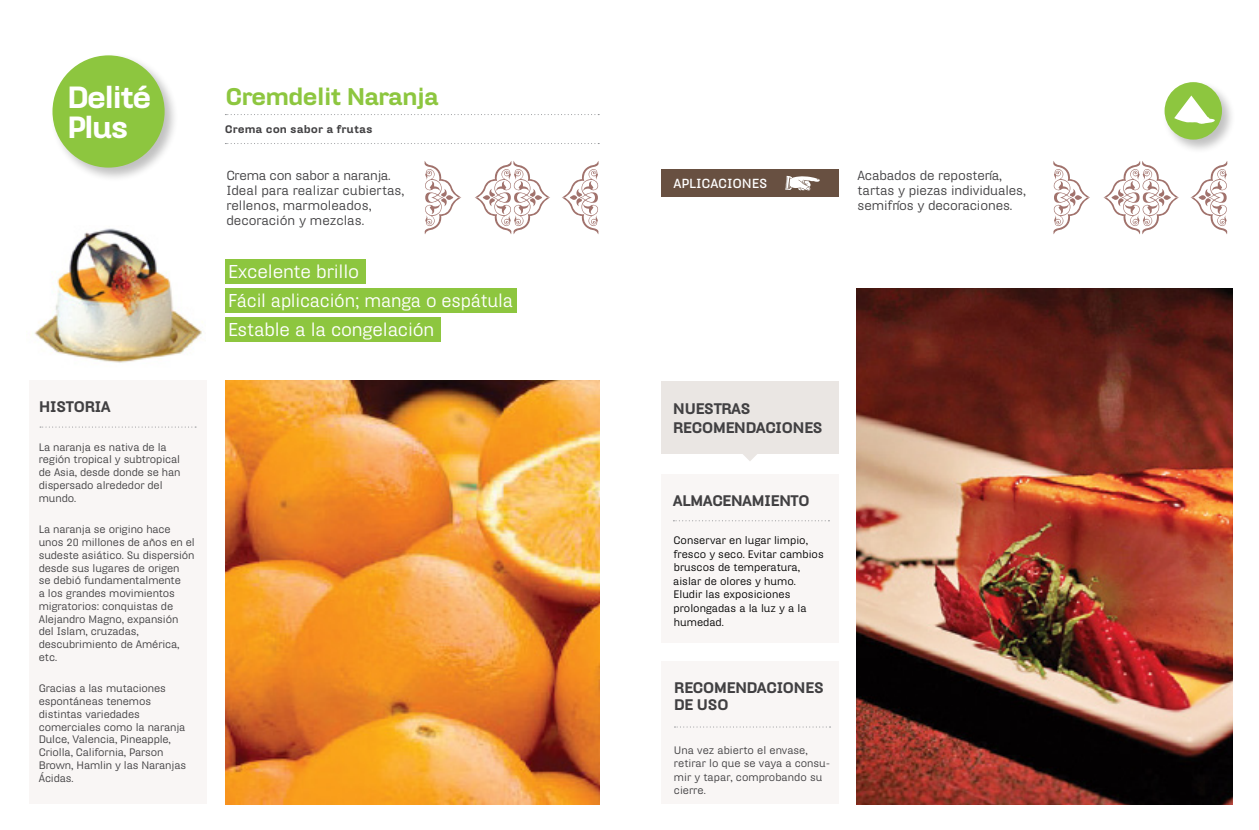
<style>
.page{position:relative;width:1259px;height:830px;background:#fff}
.page>*{position:absolute;margin:0;border:0;box-sizing:border-box;transform-origin:0 0}
.t1{font:900 29.7px/29.7px "Hydra Text";letter-spacing:-.075em;color:#fff}
.t2{font:900 23.4px "Hydra Text";letter-spacing:-.05em;color:#8dc63f}
.t3{font:18px/29.1px "Hydra Text";letter-spacing:-.01em;color:#fff}
.t4{font:900 14.85px/19px "Hydra Text";letter-spacing:-.05em;color:#414042}
.t5{font:12.75px/14.9px "Hydra Text";letter-spacing:-.01em;color:#414042}
.t6{font:700 12.75px "Hydra Text";letter-spacing:-.01em;color:#fff}
.t7{font:900 10.65px "Hydra Text";color:#414042}
.t8{font:10.5px/12.8px "Hydra Text";letter-spacing:-.01em;color:#414042}
.t9{font:10.5px/13.5px "Hydra Text";color:#000}
</style>
<div class="page">
<div style="left:29px;top:380px;width:177px;height:423px;background:#f9f6f5"></div>
<svg style="left:40px;top:426px;width:156px;height:1px"></svg>
<svg style="left:562px;top:161px;width:37px;height:73px"></svg>
<svg style="left:424px;top:161px;width:37px;height:73px"></svg>
<svg style="left:475px;top:161px;width:75px;height:73px"></svg>
<svg style="left:1190px;top:161px;width:38px;height:73px"></svg>
<svg style="left:1053px;top:161px;width:37px;height:73px"></svg>
<svg style="left:1103px;top:161px;width:76px;height:73px"></svg>
<div style="left:51px;top:53px;width:129px;height:129px;background:#000;opacity:.25"></div>
<div style="left:52px;top:55px;width:113px;height:112px;background:#8dc63f;border-radius:50%"></div>
<svg style="left:225px;top:114px;width:374px;height:1px"></svg>
<svg style="left:225px;top:143px;width:374px;height:1px"></svg>
<div style="left:225px;top:259px;width:140px;height:24px;background:#8dc63f"></div>
<div style="left:225px;top:288px;width:292px;height:24px;background:#8dc63f"></div>
<div style="left:225px;top:317px;width:216px;height:24px;background:#8dc63f"></div>
<div style="left:661px;top:169px;width:177px;height:27px;background:#685041"></div>
<div style="left:661px;top:474px;width:177px;height:168px;background:#f9f6f5"></div>
<svg style="left:673px;top:520px;width:156px;height:1px"></svg>
<svg style="left:785px;top:176px;width:35px;height:14px"></svg>
<div style="left:661px;top:380px;width:177px;height:73px;background:#eae6e3"></div>
<svg style="left:740px;top:453px;width:19px;height:8px"></svg>
<div style="left:661px;top:661px;width:177px;height:142px;background:#f9f6f5"></div>
<svg style="left:674px;top:726px;width:156px;height:1px"></svg>
<div style="left:1162px;top:80px;width:74px;height:74px;background:#000;opacity:.25"></div>
<div style="left:1164px;top:82px;width:58px;height:57px;background:#8dc63f;border-radius:50%"></div>
<svg style="left:1174px;top:95px;width:41px;height:29px"></svg>
<img style="left:34px;top:228px;width:169px;height:135px">
<img style="left:225px;top:380px;width:375px;height:423px">
<img style="left:856px;top:288px;width:376px;height:515px">
<h1 class="t1" style="left:67px;top:82px;width:87px">Delité<br>Plus</h1>
<h2 class="t2" style="left:225px;top:81px;width:215px">Cremdelit Naranja</h2>
<p class="t7" style="left:225px;top:122px;width:149px">Crema con sabor a frutas</p>
<p class="t5" style="left:226px;top:168px;width:179px">Crema con sabor a naranja.<br>Ideal para realizar cubiertas, rellenos, marmoleados, decoración y mezclas.</p>
<p class="t5" style="left:857px;top:168px;width:170px">Acabados de repostería, tartas y piezas individuales, semifríos y decoraciones.</p>
<p class="t6" style="left:673px;top:175px;width:95px">APLICACIONES</p>
<h3 class="t4" style="left:39px;top:396px;width:73px">HISTORIA</h3>
<p class="t8" style="left:39px;top:440px;width:143px">La naranja es nativa de la región tropical y subtropical de Asia, desde donde se han dispersado alrededor del mundo.</p>
<p class="t8" style="left:39px;top:522px;width:157px">La naranja se origino hace unos 20 millones de años en el sudeste asiático. Su dispersión desde sus lugares de origen<br>se debió fundamentalmente<br>a los grandes movimientos migratorios: conquistas de<br>Alejandro Magno, expansión del Islam, cruzadas, descubrimiento de América, etc.</p>
<p class="t8" style="left:39px;top:681px;width:149px">Gracias a las mutaciones espontáneas tenemos distintas variedades comerciales como la naranja<br>Dulce, Valencia, Pineapple,<br>Criolla, California, Parson<br>Brown, Hamlin y las Naranjas<br>Ácidas.</p>
<h3 class="t3" style="left:228px;top:256px;width:286px">Excelente brillo<br>Fácil aplicación; manga o espátula<br>Estable a la congelación</h3>
<h3 class="t4" style="left:673px;top:399px;width:152px">NUESTRAS<br>RECOMENDACIONES</h3>
<h3 class="t4" style="left:673px;top:490px;width:138px">ALMACENAMIENTO</h3>
<p class="t9" style="left:673px;top:533px;width:152px">Conservar en lugar limpio, fresco y seco. Evitar cambios bruscos de temperatura, aislar de olores y humo.<br>Eludir las exposiciones prolongadas a la luz y a la humedad.</p>
<h3 class="t4" style="left:674px;top:678px;width:152px;line-height:17px">RECOMENDACIONES<br>DE USO</h3>
<p class="t8" style="left:674px;top:742px;width:158px;line-height:13.5px">Una vez abierto el envase, retirar lo que se vaya a consu&shy;mir y tapar, comprobando su cierre.</p>
</div>
